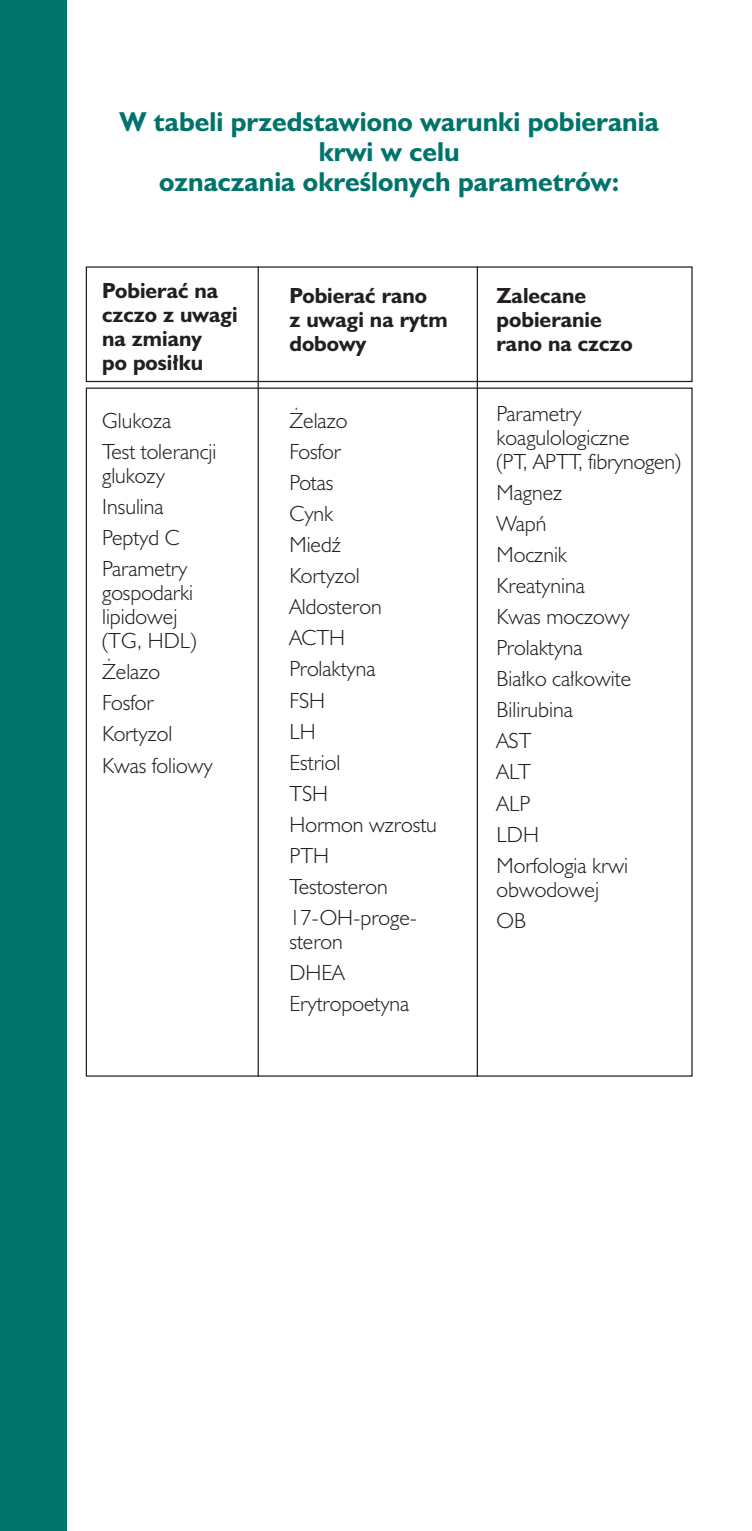
<style>
.page{position:relative;width:752px;height:1531px;background:#fff}
.page>*{position:absolute;margin:0;border:0;box-sizing:border-box;transform-origin:0 0}
.t1{font:700 25px/30px "Humanst 521 PL";color:#00736a;text-align:center}
.t2{font:300 20px/31px "Humanst 521 Lt PL";color:#231f20}
.t3{font:700 20px/24px "Humanst 521 PL";color:#231f20}
</style>
<div class="page">
<div style="left:0;top:0;width:66px;height:1531px;background:#00736a"></div>
<div style="left:86px;top:266px;width:606px;height:116px;border:1px solid #231f20"></div>
<hr style="left:257px;top:266px;width:2px;height:810px;background:#231f20">
<hr style="left:476px;top:266px;width:1px;height:810px;background:#231f20">
<p class="t1" style="left:119px;top:106px;width:540px">W tabeli przedstawiono warunki pobierania krwi w celu<br>oznaczania określonych parametrów:</p>
<p class="t3" style="left:102px;top:277px;width:137px">Pobierać na czczo z uwagi na zmiany<br>po posiłku</p>
<p class="t3" style="left:289px;top:283px;width:160px">Pobierać rano<br>z uwagi na rytm dobowy</p>
<p class="t3" style="left:496px;top:283px;width:138px">Zalecane pobieranie rano na czczo</p>
<p class="t2" style="left:102px;top:404px;width:116px">Glukoza<br>Test tolerancji</p>
<p class="t2" style="left:102px;top:459px;width:87px">glukozy<br>Insulina<br>Peptyd C<br>Parametry</p>
<p class="t2" style="left:102px;top:580px;width:96px;line-height:24px">gospodarki lipidowej (TG, HDL)</p>
<p class="t2" style="left:102px;top:656px;width:112px">Żelazo<br>Fosfor<br>Kortyzol<br>Kwas foliowy</p>
<p class="t2" style="left:496px;top:401px;width:186px;line-height:24px">Parametry koagulologiczne<br>(PT, APTT, fibrynogen)</p>
<p class="t2" style="left:496px;top:476px;width:136px">Magnez<br>Wapń<br>Mocznik<br>Kreatynina<br>Kwas moczowy<br>Prolaktyna<br>Białko całkowite<br>Bilirubina<br>AST<br>ALT<br>ALP<br>LDH<br>Morfologia krwi</p>
<p class="t2" style="left:496px;top:873px;width:104px">obwodowej<br>OB</p>
<p class="t2" style="left:289px;top:404px;width:149px">Żelazo<br>Fosfor<br>Potas<br>Cynk<br>Miedź<br>Kortyzol<br>Aldosteron<br>ACTH<br>Prolaktyna<br>FSH<br>LH<br>Estriol<br>TSH<br>Hormon wzrostu<br>PTH<br>Testosteron<br>17-OH-proge-</p>
<p class="t2" style="left:289px;top:926px;width:121px">steron<br>DHEA<br>Erytropoetyna</p>
</div>
